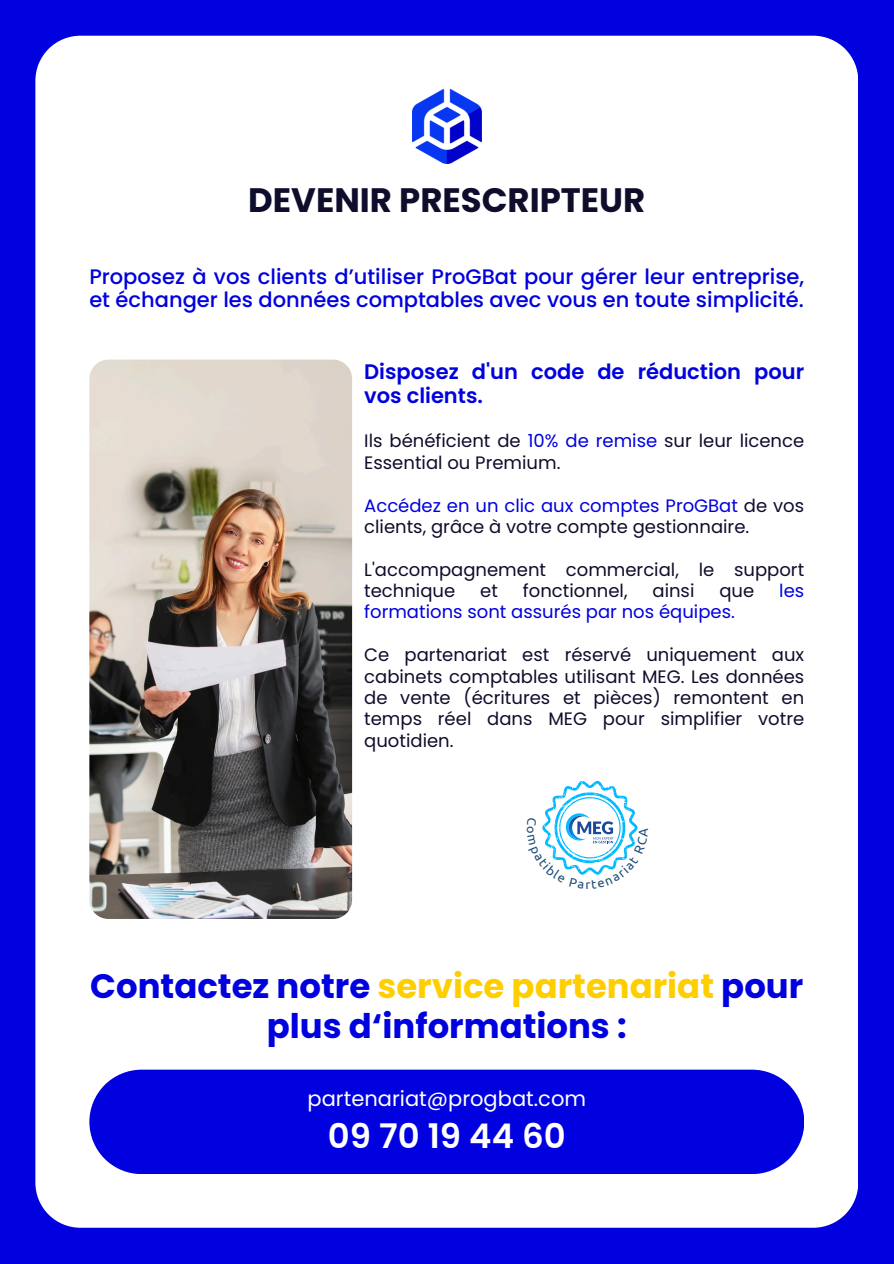
<style>
.page{position:relative;width:894px;height:1264px;background:#fff}
.page>*{position:absolute;margin:0;border:0;box-sizing:border-box;transform-origin:0 0}
.t1{font:700 33.9px/39.3px "Poppins";color:#0001de;text-align:center}
.t2{font:700 33.9px "Poppins";color:#0e0d2b}
.t3{font:600 33.9px "Poppins";color:#fff}
.t4{font:500 21px/22.5px "Poppins";color:#0001de}
.t5{font:600 21px/24.8px "Poppins";color:#0001de}
.t6{font:21px "Poppins";color:#fff}
.t7{font:18px/21.5px "Poppins";color:#0e0d2b}
.t8{font:18px "Poppins";color:#0001de}
.t9{font:12.9px "Ubuntu";color:#1f4e79}
.s1{color:#0001de}
.s2{color:#ffce00}
</style>
<div class="page">
<div style="left:0;top:0;width:893px;height:1263px;background:#0001de"></div>
<div style="left:35px;top:36px;width:823px;height:1191px;background:#fff"></div>
<img style="left:412px;top:89px;width:69px;height:75px">
<svg style="left:89px;top:1069px;width:714px;height:105px"></svg>
<img style="left:89px;top:359px;width:263px;height:559px;border-radius:19px">
<svg style="left:526px;top:780px;width:122px;height:108px"></svg>
<p class="t2" style="left:248px;top:176px;width:398px">DEVENIR PRESCRIPTEUR</p>
<h5 class="t4" style="left:89px;top:265px;width:716px">Proposez à vos clients d’utiliser ProGBat pour gérer leur entreprise, et échanger les données comptables avec vous en toute simplicité.</h5>
<p class="t5" style="left:364px;top:359px;width:441px">Disposez d'un code de réduction pour vos clients.</p>
<h1 class="t7" style="left:364px;top:430px;width:441px">Ils bénéficient de <span class="s1">10% de remise</span> sur leur licence<br>Essential ou Premium.</h1>
<p class="t7" style="left:364px;top:494px;width:441px"><span class="s1">Accédez en un clic aux comptes ProGBat</span> de vos clients, grâce à votre compte gestionnaire.</p>
<h3 class="t7" style="left:364px;top:558px;width:441px">L'accompagnement commercial, le support technique</h3>
<h3 class="t7" style="left:480px;top:580px;width:19px">et</h3>
<h3 class="t7" style="left:522px;top:580px;width:106px">fonctionnel,</h3>
<h3 class="t7" style="left:652px;top:580px;width:43px">ainsi</h3>
<h3 class="t7" style="left:719px;top:580px;width:36px">que</h3>
<h3 class="t8" style="left:779px;top:578px;width:26px">les</h3>
<h3 class="t8" style="left:364px;top:599px;width:372px">formations sont assurés par nos équipes.</h3>
<h5 class="t7" style="left:364px;top:644px;width:441px;text-align:justify">Ce partenariat est réservé uniquement aux cabinets comptables utilisant MEG. Les données de vente (écritures et pièces) remontent en temps réel dans MEG pour simplifier votre quotidien.</h5>
<p class="t9" style="left:585px;top:876px;width:7px">r</p>
<p class="t1" style="left:90px;top:966px;width:714px">Contactez notre <span class="s2">service partenariat</span> pour plus d‘informations :</p>
<p class="t6" style="left:307px;top:1083px;width:280px">partenariat@progbat.com</p>
<p class="t3" style="left:328px;top:1112px;width:239px">09 70 19 44 60</p>
</div>
